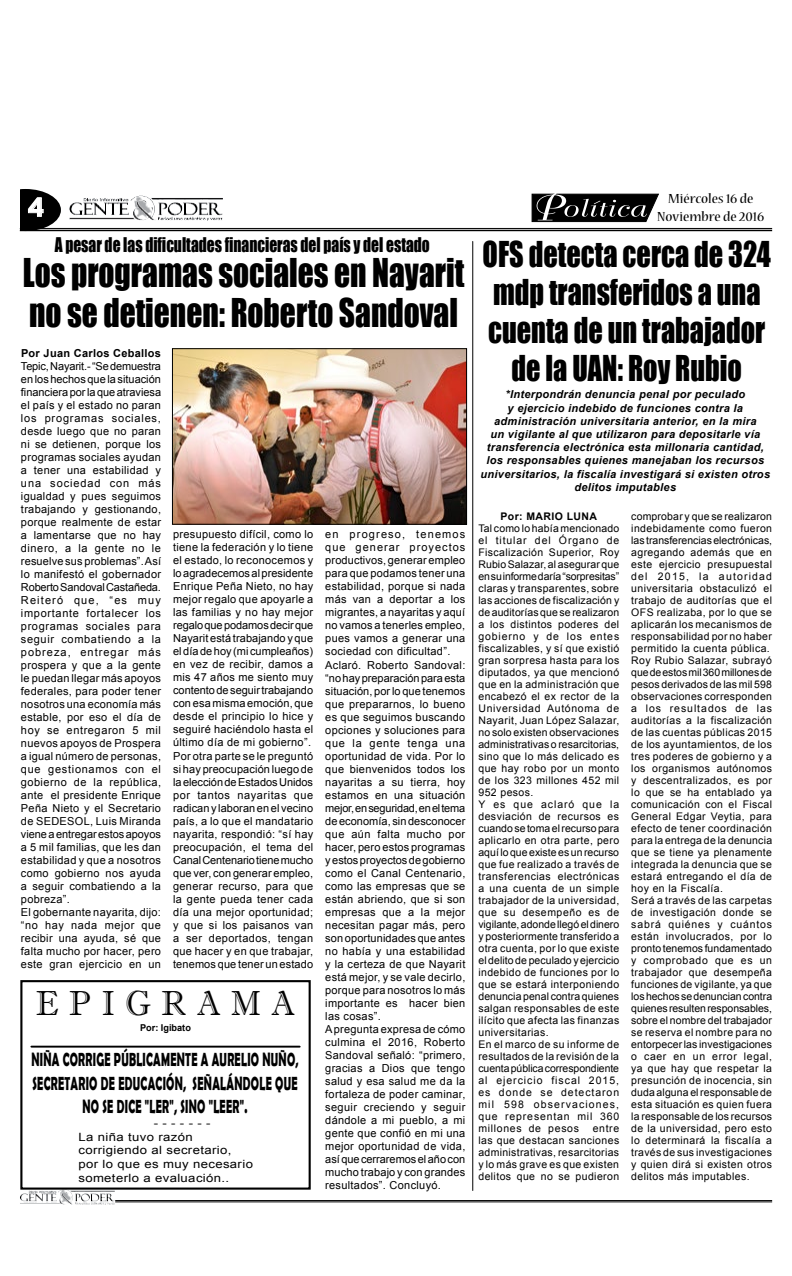
<style>
.page{position:relative;width:792px;height:1276px;background:#fff}
.page>*{position:absolute;margin:0;border:0;box-sizing:border-box;transform-origin:0 0}
.t1{font:36.5px/40px "Impact";color:#000;scale:.86 1}
.t2{font:34.8px "Imprint MT Shadow";color:#000;scale:.92 1}
.t3{font:32.7px/38px "Impact";color:#000;text-align:center;scale:.86 1}
.t4{font:700 25.2px "Century Gothic";color:#fff;scale:1.14 1}
.t5{font:700 19.1px/23.5px "Berlin Sans FB Demi";letter-spacing:.025em;color:#000;text-align:center;scale:.57 1}
.t6{font:18.6px "Impact";color:#000;scale:.83 1}
.t7{font:condensed 14.6px "Nueva Std";color:#000;scale:1.32 1}
.t8{font:11.4px/13.7px "Arial";letter-spacing:.03em;color:#000;scale:1.15 1}
.t9{font:11px/13px "Arial";letter-spacing:.025em;color:#000}
.t10{font:italic 700 11px/13.2px "Arial";letter-spacing:.03em;color:#000;text-align:center}
.t11{font:700 11px "Arial";letter-spacing:.025em;color:#000}
.t12{font:10.5px/12px "Arial";letter-spacing:.04em;color:#000}
.t13{font:700 10.5px "Arial";letter-spacing:.04em;color:#000}
.t14{font:700 9.5px "Arial";color:#000}
</style>
<div class="page">
<hr style="left:115px;top:1200px;width:657px;height:1px;background:#000">
<hr style="left:115px;top:1201px;width:657px;height:1px;background:#000">
<img style="left:130px;top:196px;width:24px;height:20px">
<svg style="left:20px;top:189px;width:41px;height:41px"></svg>
<hr style="left:20px;top:228px;width:752px;height:1px;background:#000">
<hr style="left:20px;top:230px;width:752px;height:1px;background:#000">
<hr style="left:472px;top:241px;width:1px;height:949px;background:#000">
<svg style="left:531px;top:193px;width:235px;height:39px"></svg>
<svg style="left:20px;top:980px;width:286px;height:225px"></svg>
<hr style="left:31px;top:1045px;width:269px;height:2px;background:#000">
<img style="left:174px;top:350px;width:291px;height:172px">
<div style="left:172px;top:348px;width:295px;height:176px;border:1px solid #000"></div>
<h3 class="t4" style="left:28px;top:188px;width:16px">4</h3>
<h3 class="t6" style="left:55px;top:230px;width:453px">A pesar de las dificultades financieras del país y del estado</h3>
<h1 class="t1" style="left:23px;top:251px;width:515px">Los programas sociales en Nayarit no se detienen: Roberto Sandoval</h1>
<p class="t11" style="left:21px;top:345px;width:142px">Por Juan Carlos Ceballos</p>
<p class="t9" style="left:21px;top:359px;width:142px">Tepic, Nayarit.- “Se demuestra en los hechos que la situación financiera por la que atraviesa el país y el estado no paran los programas sociales, desde luego que no paran ni se detienen, porque los programas sociales ayudan a tener una estabilidad y una sociedad con más igualdad y pues seguimos trabajando y gestionando, porque realmente de estar a lamentarse que no hay dinero, a la gente no le resuelve sus problemas”. Así lo manifestó el gobernador<br>Roberto Sandoval Castañeda.<br>Reiteró que, “es muy importante fortalecer los programas sociales para seguir combatiendo a la pobreza, entregar más prospera y que a la gente le puedan llegar más apoyos federales, para poder tener nosotros una economía más estable, por eso el día de hoy se entregaron 5 mil nuevos apoyos de Prospera a igual número de personas, que gestionamos con el gobierno de la república, ante el presidente Enrique<br>Peña Nieto y el Secretario de SEDESOL, Luis Miranda viene a entregar estos apoyos a 5 mil familias, que les dan estabilidad y que a nosotros como gobierno nos ayuda a seguir combatiendo a la pobreza”.<br>El gobernante nayarita, dijo: “no hay nada mejor que recibir una ayuda, sé que falta mucho por hacer, pero este gran ejercicio en un</p>
<p class="t9" style="left:173px;top:528px;width:142px">presupuesto difícil, como lo tiene la federación y lo tiene el estado, lo reconocemos y lo agradecemos al presidente<br>Enrique Peña Nieto, no hay mejor regalo que apoyarle a las familias y no hay mejor regalo que podamos decir que<br>Nayarit está trabajando y que el día de hoy (mi cumpleaños) en vez de recibir, damos a mis 47 años me siento muy contento de seguir trabajando con esa misma emoción, que desde el principio lo hice y seguiré haciéndolo hasta el último día de mi gobierno”.<br>Por otra parte se le preguntó si hay preocupación luego de la elección de Estados Unidos por tantos nayaritas que radican y laboran en el vecino país, a lo que el mandatario nayarita, respondió: “sí hay preocupación, el tema del<br>Canal Centenario tiene mucho que ver, con generar empleo, generar recurso, para que la gente pueda tener cada día una mejor oportunidad; y que si los paisanos van a ser deportados, tengan que hacer y en que trabajar, tenemos que tener un estado</p>
<p class="t9" style="left:325px;top:528px;width:142px">en progreso, tenemos que generar proyectos productivos, generar empleo para que podamos tener una estabilidad, porque si nada más van a deportar a los migrantes, a nayaritas y aquí no vamos a tenerles empleo, pues vamos a generar una sociedad con dificultad”.<br>Aclaró. Roberto Sandoval: “no hay preparación para esta situación, por lo que tenemos que prepararnos, lo bueno es que seguimos buscando opciones y soluciones para que la gente tenga una oportunidad de vida. Por lo que bienvenidos todos los nayaritas a su tierra, hoy estamos en una situación mejor, en seguridad, en el tema de economía, sin desconocer que aún falta mucho por hacer, pero estos programas y estos proyectos de gobierno como el Canal Centenario, como las empresas que se están abriendo, que si son empresas que a la mejor necesitan pagar más, pero son oportunidades que antes no había y una estabilidad y la certeza de que Nayarit está mejor, y se vale decirlo, porque para nosotros lo más importante es hacer bien las cosas”.<br>A pregunta expresa de cómo culmina el 2016, Roberto<br>Sandoval señaló: “primero, gracias a Dios que tengo salud y esa salud me da la fortaleza de poder caminar, seguir creciendo y seguir dándole a mi pueblo, a mi gente que confió en mi una mejor oportunidad de vida, así que cerraremos el año con mucho trabajo y con grandes resultados”. Concluyó.</p>
<h2 class="t2" style="left:36px;top:982px;width:283px">E P I G R A M A</h2>
<p class="t14" style="left:140px;top:1020px;width:52px">Por: Igibato</p>
<h3 class="t5" style="left:31px;top:1047px;width:470px">NIÑA CORRIGE PÚBLICAMENTE A AURELIO NUÑO,<br>SECRETARIO DE EDUCACIÓN, SEÑALÁNDOLE QUE<br>NO SE DICE "LER", SINO "LEER".</h3>
<p class="t8" style="left:78px;top:1116px;width:153px;text-indent:75px">- - - - - - -<br>La niña tuvo razón corrigiendo al secretario, por lo que es muy necesario someterlo a evaluación..</p>
<h3 class="t7" style="left:668px;top:192px;width:66px">Miércoles 16 de</h3>
<h3 class="t7" style="left:657px;top:210px;width:83px">Noviembre de 2016</h3>
<h3 class="t3" style="left:483px;top:235px;width:337px">OFS detecta cerca de 324 mdp transferidos a una cuenta de un trabajador de la UAN: Roy Rubio</h3>
<p class="t10" style="left:481px;top:388px;width:291px">*Interpondrán denuncia penal por peculado<br>y ejercicio indebido de funciones contra la administración universitaria anterior, en la mira<br>un vigilante al que utilizaron para depositarle vía transferencia electrónica esta millonaria cantidad, los responsables quienes manejaban los recursos universitarios, la fiscalía investigará si existen otros delitos imputables</p>
<p class="t13" style="left:501px;top:508px;width:98px">Por: MARIO LUNA</p>
<p class="t12" style="left:478px;top:522px;width:142px">Tal como lo había mencionado el titular del Órgano de<br>Fiscalización Superior, Roy<br>Rubio Salazar, al asegurar que en su informe daría “sorpresitas” claras y transparentes, sobre las acciones de fiscalización y de auditorías que se realizaron a los distintos poderes del gobierno y de los entes fiscalizables, y sí que existió gran sorpresa hasta para los diputados, ya que mencionó que en la administración que encabezó el ex rector de la<br>Universidad Autónoma de<br>Nayarit, Juan López Salazar, no solo existen observaciones administrativas o resarcitorias, sino que lo más delicado es que hay robo por un monto de los 323 millones 452 mil<br>952 pesos.<br>Y es que aclaró que la desviación de recursos es cuando se toma el recurso para aplicarlo en otra parte, pero aquí lo que existe es un recurso que fue realizado a través de transferencias electrónicas a una cuenta de un simple trabajador de la universidad, que su desempeño es de vigilante, adonde llegó el dinero y posteriormente transferido a otra cuenta, por lo que existe el delito de peculado y ejercicio indebido de funciones por lo que se estará interponiendo denuncia penal contra quienes salgan responsables de este ilícito que afecta las finanzas universitarias.<br>En el marco de su informe de resultados de la revisión de la cuenta pública correspondiente al ejercicio fiscal 2015, es donde se detectaron mil 598 observaciones, que representan mil 360 millones de pesos</p>
<p class="t12" style="left:478px;top:1122px;width:142px;text-align:justify;text-indent:114px">entre las que destacan sanciones administrativas, resarcitorias y lo más grave es que existen delitos que no se pudieron</p>
<p class="t12" style="left:631px;top:510px;width:142px">comprobar y que se realizaron indebidamente como fueron las transferencias electrónicas, agregando además que en este ejercicio presupuestal del 2015, la autoridad universitaria obstaculizó el trabajo de auditorías que el<br>OFS realizaba, por lo que se aplicarán los mecanismos de responsabilidad por no haber permitido la cuenta pública.<br>Roy Rubio Salazar, subrayó que de estos mil 360 millones de pesos derivados de las mil 598 observaciones corresponden a los resultados de las auditorías a la fiscalización de las cuentas públicas 2015 de los ayuntamientos, de los tres poderes de gobierno y a los organismos autónomos y descentralizados, es por lo que se ha entablado ya comunicación con el Fiscal<br>General Edgar Veytia, para efecto de tener coordinación para la entrega de la denuncia que se tiene ya plenamente integrada la denuncia que se estará entregando el día de hoy en la Fiscalía.<br>Será a través de las carpetas de investigación donde se sabrá quiénes y cuántos están involucrados, por lo pronto tenemos fundamentado y comprobado que es un trabajador que desempeña funciones de vigilante, ya que los hechos se denuncian contra quienes resulten responsables, sobre el nombre del trabajador se reserva el nombre para no entorpecer las investigaciones o caer en un error legal, ya que hay que respetar la presunción de inocencia, sin duda alguna el responsable de esta situación es quien fuera la responsable de los recursos de la universidad, pero esto lo determinará la fiscalía a través de sus investigaciones y quien dirá si existen otros delitos más imputables.</p>
</div>
